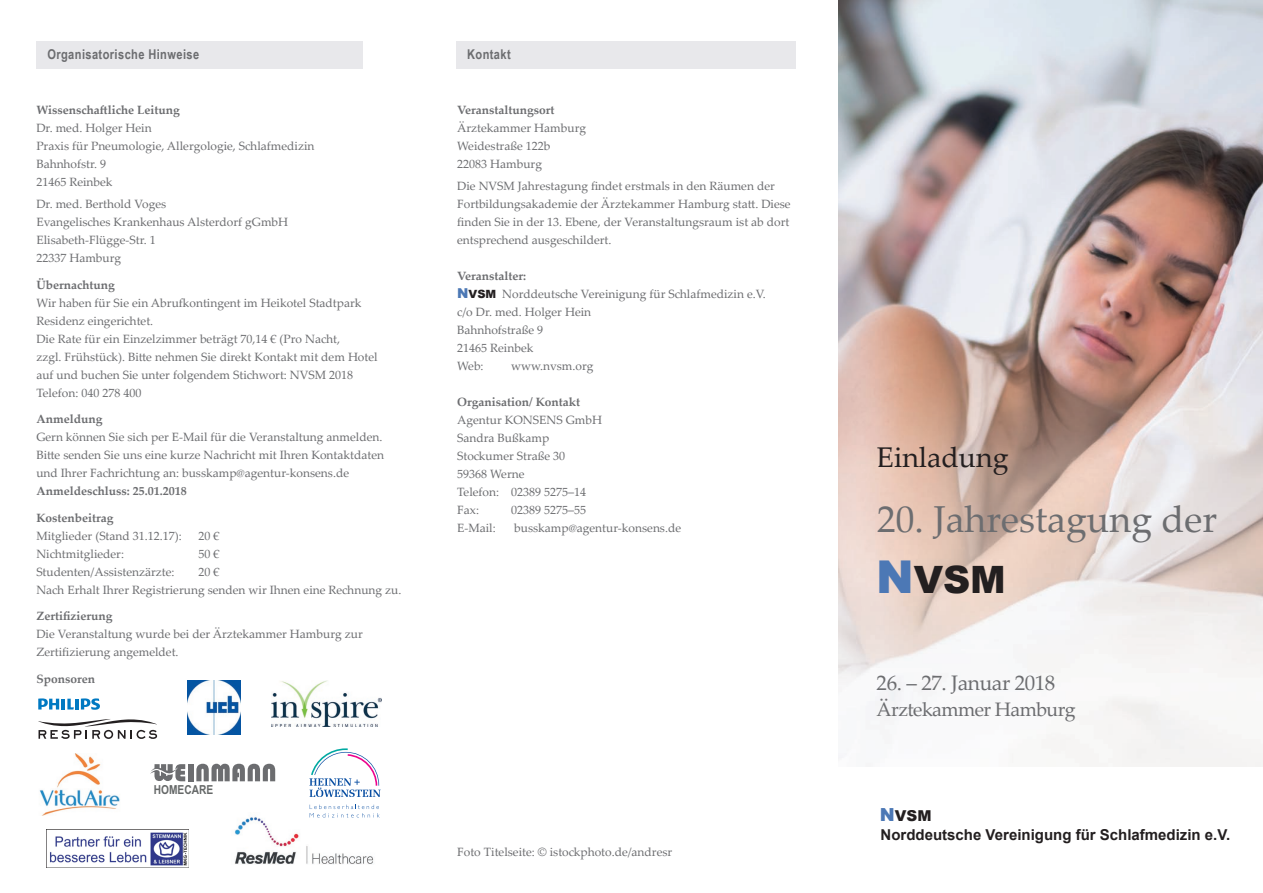
<style>
.page{position:relative;width:1263px;height:893px;background:#fff}
.page>*{position:absolute;margin:0;border:0;box-sizing:border-box;transform-origin:0 0}
.t1{font:900 37.65px "Arial";color:#231f20}
.t2{font:37.5px "Palatino Linotype";color:#6c6d70}
.t3{font:28.5px "Palatino Linotype";color:#231f20}
.t4{font:21px "Palatino Linotype";letter-spacing:-.02em;color:#6c6d70}
.t5{font:19.5px "Palatino Linotype";letter-spacing:-.03em;color:#6c6d70}
.t6{font:700 15px/19.4px "Arial";color:#231f20}
.t7{font:700 13.5px "Arial Narrow";letter-spacing:.03em;color:#6c6d70}
.t8{font:700 12.45px "Arial Narrow";color:#656868}
.t9{font:12px/18px "Palatino Linotype";color:#6c6d70}
.t10{font:700 12px "Palatino Linotype";color:#6c6d70}
.s1{font-weight:700}
.s2{font-family:"Arial";font-weight:900;font-size:13.65px;color:#4c78b5}
.s3{font-family:"Arial";font-weight:900;font-size:11.4px;color:#231f20}
.s4{font-size:45.15px;color:#4c78b5}
.s5{font-weight:900;font-size:18px;color:#4c78b5}
.s6{font-weight:900}
</style>
<div class="page">
<img style="left:839px;top:0;width:424px;height:766px">
<div style="left:456px;top:42px;width:339px;height:27px;background:#e8e8eb"></div>
<div style="left:36px;top:42px;width:326px;height:27px;background:#e8e8eb"></div>
<img style="left:234px;top:813px;width:140px;height:52px">
<svg style="left:38px;top:698px;width:62px;height:12px"></svg>
<svg style="left:38px;top:719px;width:119px;height:20px"></svg>
<svg style="left:310px;top:805px;width:70px;height:12px"></svg>
<svg style="left:309px;top:748px;width:72px;height:49px"></svg>
<div style="left:188px;top:764px;width:5px;height:17px;background:#6c6d70"></div>
<svg style="left:196px;top:764px;width:79px;height:17px"></svg>
<svg style="left:150px;top:764px;width:35px;height:17px"></svg>
<img style="left:39px;top:754px;width:81px;height:61px">
<img style="left:271px;top:680px;width:111px;height:47px">
<img style="left:47px;top:829px;width:142px;height:38px">
<img style="left:187px;top:680px;width:54px;height:54px">
<p class="t7" style="left:47px;top:44px;width:153px">Organisatorische Hinweise</p>
<p class="t7" style="left:467px;top:44px;width:45px">Kontakt</p>
<p class="t10" style="left:36px;top:101px;width:145px">Wissenschaftliche Leitung</p>
<p class="t9" style="left:36px;top:118px;width:280px">Dr. med. Holger Hein<br>Praxis für Pneumologie, Allergologie, Schlafmedizin<br>Bahnhofstr. 9<br>21465 Reinbek</p>
<p class="t9" style="left:36px;top:195px;width:253px">Dr. med. Berthold Voges<br>Evangelisches Krankenhaus Alsterdorf gGmbH<br>Elisabeth-Flügge-Str. 1<br>22337 Hamburg</p>
<p class="t10" style="left:36px;top:276px;width:80px">Übernachtung</p>
<p class="t9" style="left:36px;top:293px;width:343px">Wir haben für Sie ein Abrufkontingent im Heikotel Stadtpark Residenz eingerichtet.<br>Die Rate für ein Einzelzimmer beträgt 70,14 € (Pro Nacht,<br>zzgl. Frühstück). Bitte nehmen Sie direkt Kontakt mit dem Hotel auf und buchen Sie unter folgendem Stichwort: NVSM 2018<br>Telefon: 040 278 400</p>
<p class="t10" style="left:36px;top:411px;width:68px">Anmeldung</p>
<p class="t9" style="left:36px;top:428px;width:349px">Gern können Sie sich per E-Mail für die Veranstaltung anmelden.<br>Bitte senden Sie uns eine kurze Nachricht mit Ihren Kontaktdaten und Ihrer Fachrichtung an: busskamp@agentur-konsens.de</p>
<p class="t10" style="left:36px;top:483px;width:152px">Anmeldeschluss: 25.01.2018</p>
<p class="t10" style="left:36px;top:509px;width:79px">Kostenbeitrag</p>
<p class="t9" style="left:36px;top:526px;width:147px">Mitglieder (Stand 31.12.17):</p>
<p class="t9" style="left:198px;top:526px;width:22px">20 €</p>
<p class="t9" style="left:36px;top:544px;width:89px">Nichtmitglieder:</p>
<p class="t9" style="left:198px;top:544px;width:22px">50 €</p>
<p class="t9" style="left:36px;top:562px;width:140px">Studenten/Assistenzärzte:</p>
<p class="t9" style="left:36px;top:562px;width:367px;text-indent:162px">20 €<br>Nach Erhalt Ihrer Registrierung senden wir Ihnen eine Rechnung zu.</p>
<p class="t10" style="left:36px;top:608px;width:78px">Zertifizierung</p>
<p class="t9" style="left:36px;top:625px;width:328px">Die Veranstaltung wurde bei der Ärztekammer Hamburg zur<br>Zertifizierung angemeldet.</p>
<p class="t10" style="left:36px;top:670px;width:60px">Sponsoren</p>
<p class="t8" style="left:154px;top:780px;width:61px">HOMECARE</p>
<p class="t10" style="left:457px;top:101px;width:99px">Veranstaltungsort</p>
<p class="t9" style="left:457px;top:118px;width:130px">Ärztekammer Hamburg<br>Weidestraße 122b<br>22083 Hamburg</p>
<p class="t9" style="left:457px;top:177px;width:335px">Die NVSM Jahrestagung findet erstmals in den Räumen der Fortbildungsakademie der Ärztekammer Hamburg statt. Diese finden Sie in der 13. Ebene, der Veranstaltungsraum ist ab dort entsprechend ausgeschildert.</p>
<p class="t9" style="left:457px;top:267px;width:310px"><span class="s1">Veranstalter:<br></span><span class="s2">N</span><span class="s3">VSM</span> Norddeutsche Vereinigung für Schlafmedizin e.V. c/o Dr. med. Holger Hein<br>Bahnhofstraße 9<br>21465 Reinbek<br>Web:</p>
<p class="t9" style="left:511px;top:357px;width:84px">www.nvsm.org</p>
<p class="t10" style="left:457px;top:394px;width:125px">Organisation/ Kontakt</p>
<p class="t9" style="left:457px;top:411px;width:147px">Agentur KONSENS GmbH<br>Sandra Bußkamp<br>Stockumer Straße 30<br>59368 Werne<br>Telefon: 02389 5275–14<br>Fax:</p>
<p class="t9" style="left:511px;top:501px;width:76px">02389 5275–55</p>
<p class="t9" style="left:457px;top:519px;width:40px">E-Mail:</p>
<p class="t9" style="left:514px;top:519px;width:168px">busskamp@agentur-konsens.de</p>
<p class="t9" style="left:457px;top:843px;width:217px">Foto Titelseite: © istockphoto.de/andresr</p>
<h3 class="t3" style="left:877px;top:437px;width:133px">Einladung</h3>
<h2 class="t2" style="left:877px;top:492px;width:342px">20. Jahrestagung der</h2>
<h1 class="t1" style="left:876px;top:552px;width:131px"><span class="s4">N</span>VSM</h1>
<h3 class="t4" style="left:877px;top:668px;width:180px">26. – 27. Januar 2018</h3>
<h3 class="t5" style="left:877px;top:695px;width:201px">Ärztekammer Hamburg</h3>
<p class="t6" style="left:880px;top:806px;width:352px"><span class="s5">N</span><span class="s6">VSM<br></span>Norddeutsche Vereinigung für Schlafmedizin e.V.</p>
</div>
